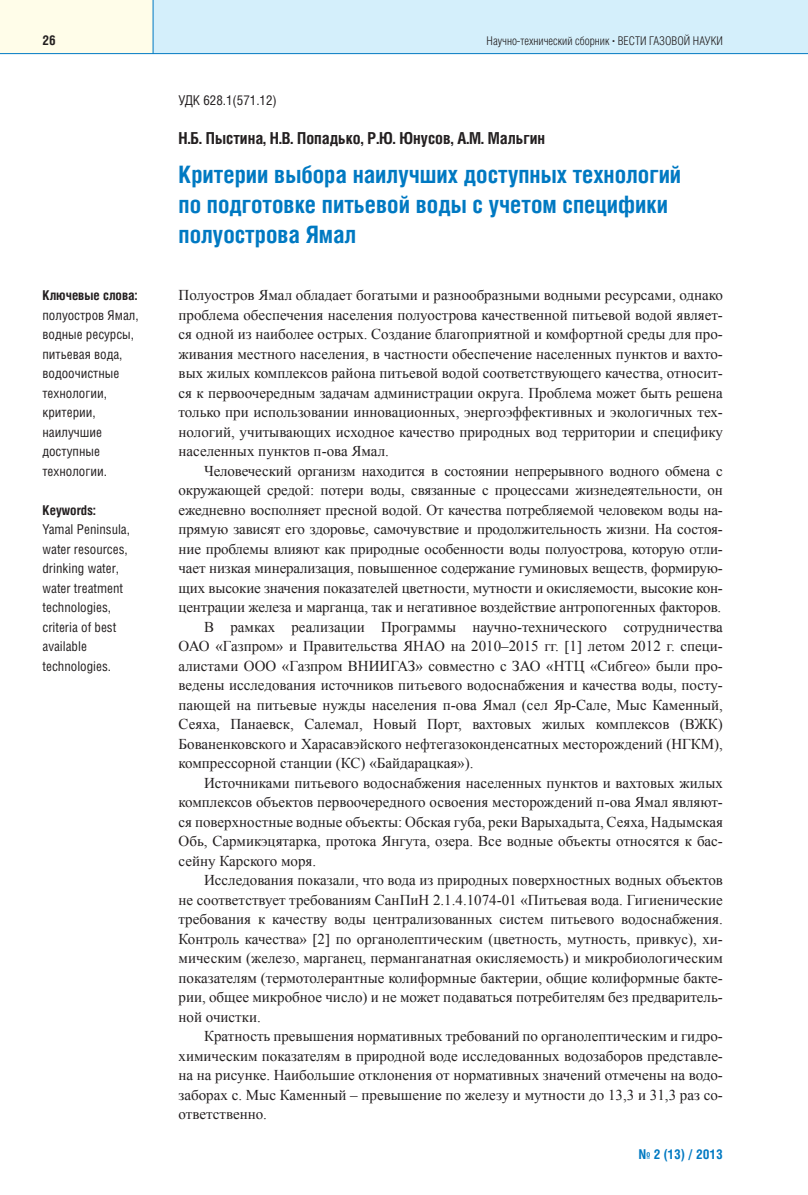
<style>
.page{position:relative;width:808px;height:1195px;background:#fff}
.page>*{position:absolute;margin:0;border:0;box-sizing:border-box;transform-origin:0 0}
.t1{font:700 24px/30px "Helios Cond";color:#0079c2}
.t2{font:700 16.5px "Helios Cond";color:#231f20}
.t3{font:15px/19.5px "Times New Roman";color:#231f20;text-align:justify}
.t4{font:13.5px/19.5px "Helios Cond";color:#231f20}
.t5{font:700 13.5px "Helios Cond";color:#231f20}
.t6{font:700 13.5px "Helios Cond";color:#0079c2}
.t7{font:300 12px "Helios Cond";color:#231f20}
.s1{font-family:"Times New Roman";font-weight:700}
</style>
<div class="page">
<div style="left:140px;top:0;width:668px;height:53px;background:#d4effb"></div>
<div style="left:0;top:0;width:153px;height:53px;background:#fffde9"></div>
<hr style="left:0;top:53px;width:808px;height:1px;background:#0079c2">
<hr style="left:153px;top:0;width:1px;height:54px;background:#0079c2">
<p class="t5" style="left:42px;top:35px;width:15px">26</p>
<p class="t7" style="left:487px;top:36px;width:238px">Научно-технический сборник <span class="s1">·</span> ВЕСТИ ГАЗОВОЙ НАУКИ</p>
<p class="t5" style="left:42px;top:291px;width:96px">Ключевые слова:</p>
<p class="t4" style="left:42px;top:306px;width:98px">полуостров Ямал, водные ресурсы, питьевая вода, водоочистные технологии, критерии, наилучшие доступные технологии.</p>
<p class="t5" style="left:42px;top:505px;width:55px">Keywords:</p>
<p class="t4" style="left:42px;top:521px;width:89px">Yamal Peninsula, water resources, drinking water, water treatment technologies, criteria of best available technologies.</p>
<p class="t4" style="left:179px;top:92px;width:100px">УДК 628.1(571.12)</p>
<p class="t2" style="left:179px;top:133px;width:368px">Н.Б. Пыстина, Н.В. Попадько, Р.Ю. Юнусов, А.М. Мальгин</p>
<h1 class="t1" style="left:179px;top:162px;width:504px">Критерии выбора наилучших доступных технологий по подготовке питьевой воды с учетом специфики полуострова Ямал</h1>
<p class="t3" style="left:179px;top:285px;width:546px">Полуостров Ямал обладает богатыми и разнообразными водными ресурсами, однако проблема обеспечения населения полуострова качественной питьевой водой являет&shy;ся одной из наиболее острых. Создание благоприятной и комфортной среды для про&shy;живания местного населения, в частности обеспечение населенных пунктов и вахто&shy;вых жилых комплексов района питьевой водой соответствующего качества, относит&shy;ся к первоочередным задачам администрации округа. Проблема может быть решена только при использовании инновационных, энергоэффективных и экологичных тех&shy;нологий, учитывающих исходное качество природных вод территории и специфику населенных пунктов п-ова Ямал.</p>
<p class="t3" style="left:204px;top:461px;width:520px">Человеческий организм находится в состоянии непрерывного водного обмена с</p>
<p class="t3" style="left:179px;top:480px;width:546px">окружающей средой: потери воды, связанные с процессами жизнедеятельности, он</p>
<p class="t3" style="left:179px;top:500px;width:546px">ежедневно восполняет пресной водой. От качества потребляемой человеком воды на-</p>
<p class="t3" style="left:179px;top:519px;width:546px">прямую зависят его здоровье, самочувствие и продолжительность жизни. На состоя-</p>
<p class="t3" style="left:179px;top:539px;width:546px">ние проблемы влияют как природные особенности воды полуострова, которую отли-</p>
<p class="t3" style="left:179px;top:558px;width:546px">чает низкая минерализация, повышенное содержание гуминовых веществ, формирую-</p>
<p class="t3" style="left:179px;top:578px;width:546px">щих высокие значения показателей цветности, мутности и окисляемости, высокие кон-</p>
<p class="t3" style="left:179px;top:597px;width:544px">центрации железа и марганца, так и негативное воздействие антропогенных факторов.</p>
<p class="t3" style="left:204px;top:617px;width:520px">В рамках реализации Программы научно-технического сотрудничества</p>
<p class="t3" style="left:179px;top:636px;width:546px">ОАО «Газпром» и Правительства ЯНАО на 2010–2015 гг. 1 летом 2012 г. специ-</p>
<p class="t3" style="left:179px;top:656px;width:546px">алистами ООО «Газпром ВНИИГАЗ» совместно с ЗАО «НТЦ «Сибгео» были про-</p>
<p class="t3" style="left:179px;top:675px;width:546px">ведены исследования источников питьевого водоснабжения и качества воды, посту-</p>
<p class="t3" style="left:179px;top:695px;width:546px">пающей на питьевые нужды населения п-ова Ямал (сел Яр-Сале, Мыс Каменный,</p>
<p class="t3" style="left:179px;top:714px;width:546px">Сеяха, Панаевск, Салемал, Новый Порт, вахтовых жилых комплексов (ВЖК)</p>
<p class="t3" style="left:179px;top:734px;width:546px">Бованенковского и Харасавэйского нефтегазоконденсатных месторождений (НГКМ),</p>
<p class="t3" style="left:179px;top:753px;width:296px">компрессорной станции (КС) «Байдарацкая»).</p>
<p class="t3" style="left:204px;top:773px;width:520px">Источниками питьевого водоснабжения населенных пунктов и вахтовых жилых</p>
<p class="t3" style="left:179px;top:792px;width:546px">комплексов объектов первоочередного освоения месторождений п-ова Ямал являют-</p>
<p class="t3" style="left:179px;top:812px;width:546px">ся поверхностные водные объекты: Обская губа, реки Варыхадыта, Сеяха, Надымская</p>
<p class="t3" style="left:179px;top:831px;width:546px">Обь, Сармикэцятарка, протока Янгута, озера. Все водные объекты относятся к бас-</p>
<p class="t3" style="left:179px;top:851px;width:139px">сейну Карского моря.</p>
<p class="t3" style="left:204px;top:870px;width:520px">Исследования показали, что вода из природных поверхностных водных объектов</p>
<p class="t3" style="left:179px;top:890px;width:546px">не соответствует требованиям СанПиН 2.1.4.1074-01 «Питьевая вода. Гигиенические</p>
<p class="t3" style="left:179px;top:909px;width:546px">требования к качеству воды централизованных систем питьевого водоснабжения.</p>
<p class="t3" style="left:179px;top:929px;width:546px">Контроль качества» 2 по органолептическим (цветность, мутность, привкус), хи-</p>
<p class="t3" style="left:179px;top:948px;width:546px">мическим (железо, марганец, перманганатная окисляемость) и микробиологическим</p>
<p class="t3" style="left:179px;top:968px;width:546px">показателям (термотолерантные колиформные бактерии, общие колиформные бакте-</p>
<p class="t3" style="left:179px;top:987px;width:546px">рии, общее микробное число) и не может подаваться потребителям без предваритель-</p>
<p class="t3" style="left:179px;top:1007px;width:84px">ной очистки.</p>
<p class="t3" style="left:204px;top:1026px;width:520px">Кратность превышения нормативных требований по органолептическим и гидро-</p>
<p class="t3" style="left:179px;top:1046px;width:546px">химическим показателям в природной воде исследованных водозаборов представле-</p>
<p class="t3" style="left:179px;top:1065px;width:546px">на на рисунке. Наибольшие отклонения от нормативных значений отмечены на водо-</p>
<p class="t3" style="left:179px;top:1085px;width:546px">заборах с. Мыс Каменный – превышение по железу и мутности до 13,3 и 31,3 раз со-</p>
<p class="t3" style="left:179px;top:1104px;width:90px">ответственно.</p>
<p class="t6" style="left:639px;top:1149px;width:85px">№ 2 (13) / 2013</p>
</div>
